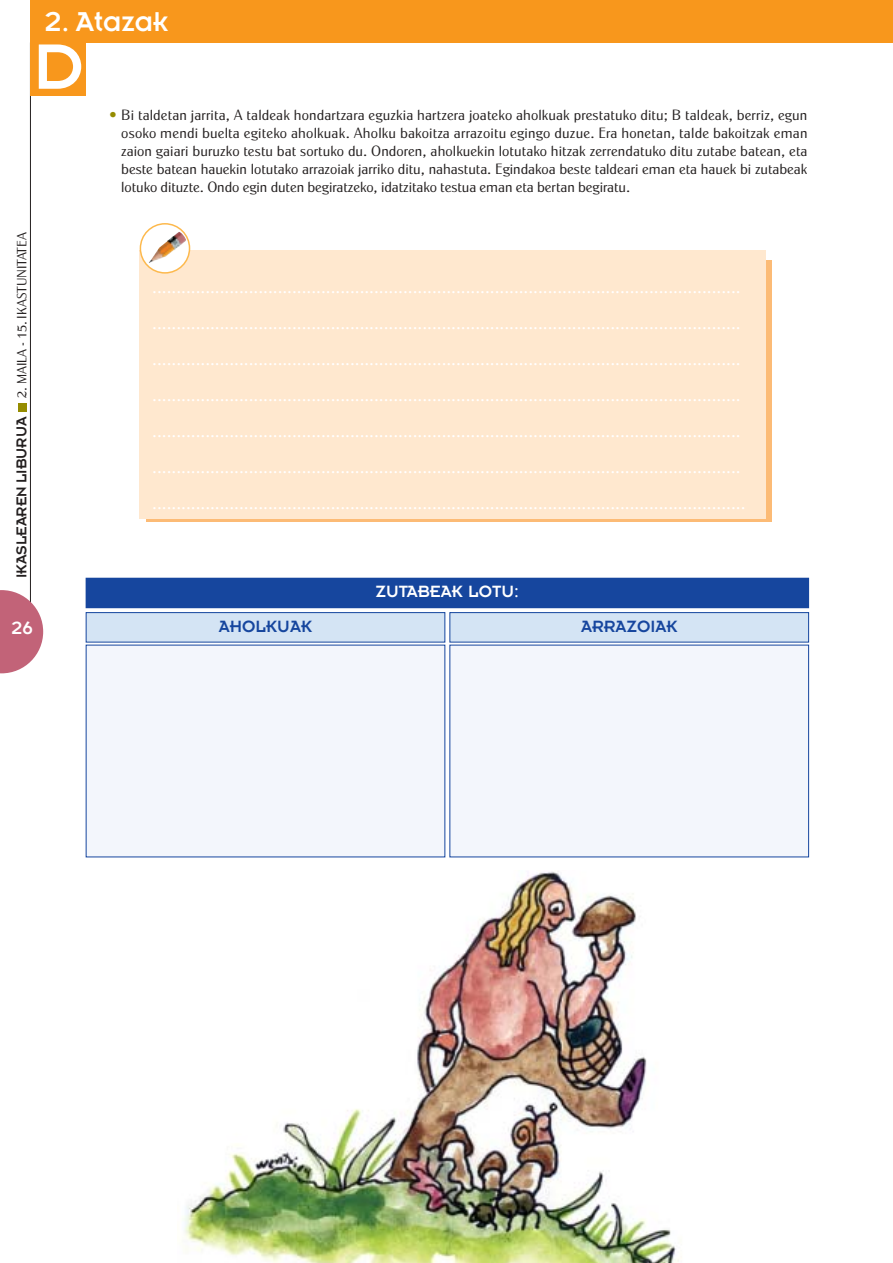
<style>
.page{position:relative;width:893px;height:1263px;background:#fff}
.page>*{position:absolute;margin:0;border:0;box-sizing:border-box;transform-origin:0 0}
.t1{font:70.5px "Insignia";color:#fff}
.t2{font:30px "Insignia";color:#fff}
.t3{font:19.5px "Insignia";color:#fff}
.t4{font:18px/36px "Insignia";color:#fff}
.t5{font:18px "Insignia";color:#16469e}
.t6{font:15px/18px "Cg Globe Gothic Lt";color:#231f1f;text-align:justify}
.t7{font:13.5px "Cg Globe Gothic Lt";color:#231f1f}
.s1{font-family:"Insignia";font-size:15.75px}
.s2{color:#958c00}
</style>
<div class="page">
<hr style="left:30px;top:43px;width:1px;height:588px;background:#231f1f">
<div style="left:31px;top:0;width:861px;height:43px;background:#f8971c"></div>
<svg style="left:0;top:590px;width:43px;height:83px"></svg>
<div style="left:18px;top:403px;width:8px;height:9px;background:#958c00"></div>
<div style="left:30px;top:43px;width:56px;height:53px;background:#f8971c"></div>
<div style="left:139px;top:250px;width:627px;height:269px;background:#ffe8cf"></div>
<div style="left:140px;top:224px;width:49px;height:49px;background:#fff;border-radius:50%"></div>
<img style="left:149px;top:232px;width:37px;height:31px">
<div style="left:140px;top:223px;width:50px;height:51px;border:2px solid #fdb94d;border-radius:50%"></div>
<div style="left:86px;top:613px;width:359px;height:29px;background:#d4e4f4"></div>
<div style="left:86px;top:612px;width:359px;height:30px;border:1px solid #16469e"></div>
<div style="left:86px;top:578px;width:722px;height:30px;background:#16469e"></div>
<div style="left:86px;top:645px;width:359px;height:212px;background:#f3f6fc"></div>
<div style="left:450px;top:613px;width:358px;height:29px;background:#d4e4f4"></div>
<div style="left:449px;top:612px;width:360px;height:30px;border:1px solid #16469e"></div>
<div style="left:450px;top:645px;width:358px;height:212px;background:#f3f6fc"></div>
<img style="left:184px;top:871px;width:495px;height:392px">
<h2 class="t2" style="left:45px;top:12px;width:125px">2. Atazak</h2>
<h1 class="t1" style="left:33px;top:44px;width:52px">D</h1>
<p class="t7" style="left:17px;top:578px;width:348px;rotate:-90deg"><span class="s1">IKASLEAREN LIBURUA</span> 2. MAILA - 15. IKASTUNITATEA</p>
<p class="t3" style="left:12px;top:622px;width:23px">26</p>
<p class="t6" style="left:121px;top:107px;width:687px;text-indent:-12px"><span class="s2">•</span> Bi taldetan jarrita, A taldeak hondartzara eguzkia hartzera joateko aholkuak prestatuko ditu; B taldeak, berriz, egun osoko mendi buelta egiteko aholkuak. Aholku bakoitza arrazoitu egingo duzue. Era honetan, talde bakoitzak eman zaion gaiari buruzko testu bat sortuko du. Ondoren, aholkuekin lotutako hitzak zerrendatuko ditu zutabe batean, eta beste batean hauekin lotutako arrazoiak jarriko ditu, nahastuta. Egindakoa beste taldeari eman eta hauek bi zutabeak lotuko dituzte. Ondo egin duten begiratzeko, idatzitako testua eman eta bertan begiratu.</p>
<p class="t4" style="left:152px;top:271px;width:594px">.......................................................................................................................... .......................................................................................................................... .......................................................................................................................... .......................................................................................................................... .......................................................................................................................... .......................................................................................................................... ...........................................................................................................................</p>
<p class="t5" style="left:219px;top:620px;width:94px">AHOLKUAK</p>
<p class="t4" style="left:375px;top:575px;width:145px">ZUTABEAK LOTU:</p>
<p class="t5" style="left:581px;top:620px;width:98px">ARRAZOIAK</p>
</div>
